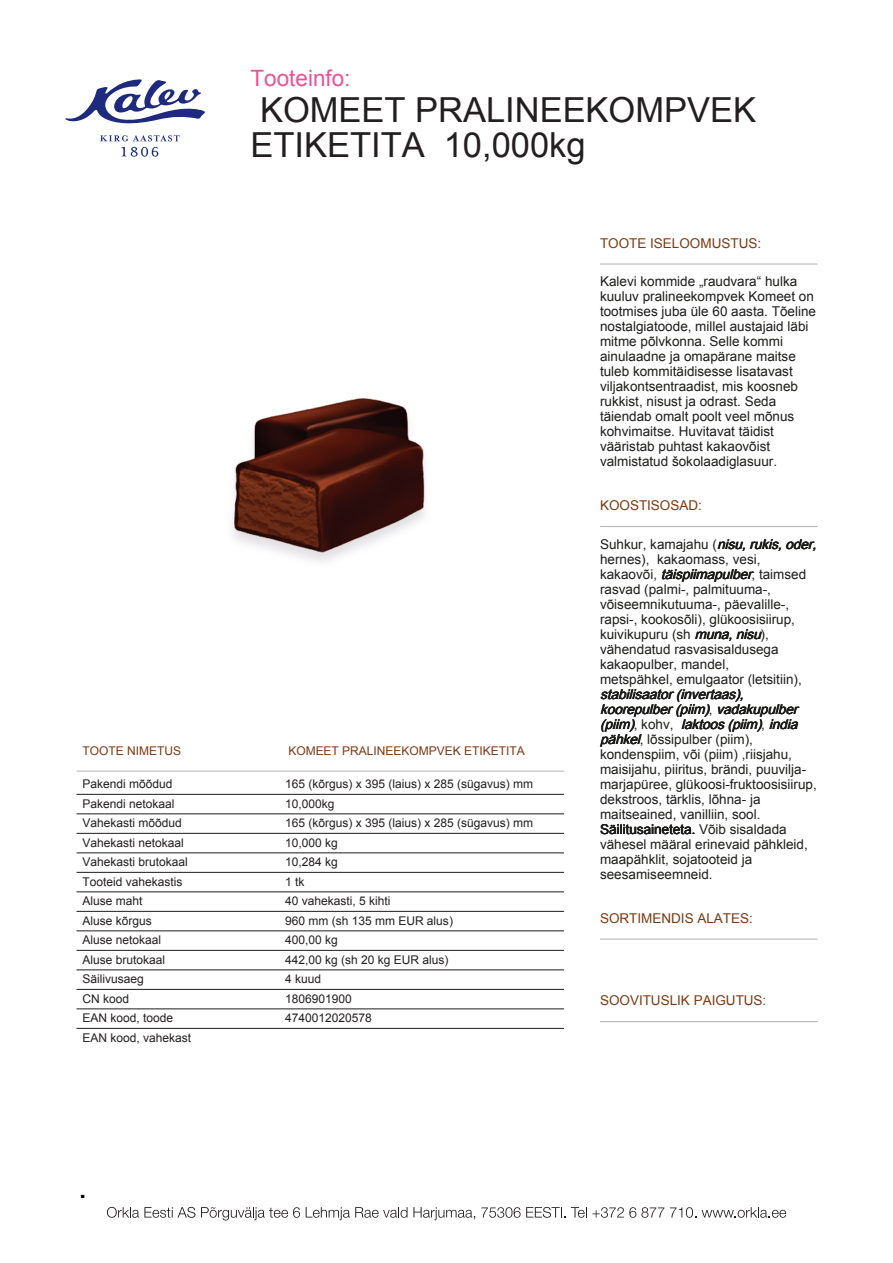
<style>
.page{position:relative;width:893px;height:1263px;background:#fff}
.page>*{position:absolute;margin:0;border:0;box-sizing:border-box;transform-origin:0 0}
.t1{font:34.5px/34.5px "Arial";color:#231f20}
.t2{font:33px "Arial";color:#000}
.t3{font:22.5px "Arial";color:#ea5297}
.t4{font:13.5px/15px "Arial";color:#1d1d1b}
.t5{font:13.5px "Arial";color:#7c3a11}
.t6{font:12px "Arial";color:#231f20}
.t7{font:12px "Arial";color:#7c3a11}
.s1{font-style:italic}
</style>
<div class="page">
<svg style="left:65px;top:79px;width:140px;height:45px"></svg>
<svg style="left:100px;top:135px;width:80px;height:6px"></svg>
<svg style="left:121px;top:147px;width:37px;height:10px"></svg>
<svg style="left:107px;top:1207px;width:88px;height:11px"></svg>
<svg style="left:201px;top:1207px;width:99px;height:13px"></svg>
<svg style="left:306px;top:1207px;width:101px;height:13px"></svg>
<svg style="left:413px;top:1207px;width:62px;height:13px"></svg>
<svg style="left:481px;top:1207px;width:84px;height:11px"></svg>
<svg style="left:571px;top:1207px;width:93px;height:11px"></svg>
<svg style="left:670px;top:1207px;width:26px;height:11px"></svg>
<svg style="left:702px;top:1207px;width:84px;height:11px"></svg>
<img style="left:233px;top:398px;width:192px;height:164px">
<hr style="left:76px;top:771px;width:488px;height:1px;background:#b2b2b2">
<hr style="left:76px;top:794px;width:488px;height:1px;background:#1d1d1b">
<hr style="left:76px;top:813px;width:488px;height:1px;background:#1d1d1b">
<hr style="left:76px;top:833px;width:488px;height:1px;background:#1d1d1b">
<hr style="left:76px;top:852px;width:488px;height:1px;background:#1d1d1b">
<hr style="left:76px;top:872px;width:488px;height:1px;background:#1d1d1b">
<hr style="left:76px;top:891px;width:488px;height:1px;background:#1d1d1b">
<hr style="left:76px;top:911px;width:488px;height:1px;background:#1d1d1b">
<hr style="left:76px;top:930px;width:488px;height:1px;background:#1d1d1b">
<hr style="left:76px;top:950px;width:488px;height:1px;background:#1d1d1b">
<hr style="left:76px;top:969px;width:488px;height:1px;background:#1d1d1b">
<hr style="left:76px;top:989px;width:488px;height:1px;background:#1d1d1b">
<hr style="left:76px;top:1008px;width:488px;height:1px;background:#1d1d1b">
<hr style="left:76px;top:1028px;width:488px;height:1px;background:#1d1d1b">
<hr style="left:600px;top:264px;width:218px;height:1px;background:#b2b2b2">
<hr style="left:600px;top:526px;width:218px;height:1px;background:#b2b2b2">
<hr style="left:600px;top:939px;width:218px;height:1px;background:#b2b2b2">
<hr style="left:600px;top:1021px;width:218px;height:1px;background:#b2b2b2">
<h3 class="t3" style="left:250px;top:65px;width:101px">Tooteinfo:</h3>
<h1 class="t1" style="left:250px;top:93px;width:507px">KOMEET PRALINEEKOMPVEK<br>ETIKETITA 10,000kg</h1>
<p class="t7" style="left:82px;top:744px;width:100px">TOOTE NIMETUS</p>
<p class="t7" style="left:288px;top:744px;width:238px">KOMEET PRALINEEKOMPVEK ETIKETITA</p>
<p class="t6" style="left:82px;top:777px;width:92px">Pakendi mõõdud</p>
<p class="t6" style="left:285px;top:777px;width:249px">165 (kõrgus) x 395 (laius) x 285 (sügavus) mm</p>
<p class="t6" style="left:82px;top:797px;width:94px">Pakendi netokaal</p>
<p class="t6" style="left:285px;top:797px;width:51px">10,000kg</p>
<p class="t6" style="left:82px;top:816px;width:101px">Vahekasti mõõdud</p>
<p class="t6" style="left:285px;top:816px;width:249px">165 (kõrgus) x 395 (laius) x 285 (sügavus) mm</p>
<p class="t6" style="left:82px;top:836px;width:103px">Vahekasti netokaal</p>
<p class="t6" style="left:285px;top:836px;width:54px">10,000 kg</p>
<p class="t6" style="left:82px;top:855px;width:107px">Vahekasti brutokaal</p>
<p class="t6" style="left:285px;top:855px;width:54px">10,284 kg</p>
<p class="t6" style="left:82px;top:875px;width:101px">Tooteid vahekastis</p>
<p class="t6" style="left:285px;top:875px;width:21px">1 tk</p>
<p class="t6" style="left:82px;top:894px;width:61px">Aluse maht</p>
<p class="t6" style="left:285px;top:894px;width:107px">40 vahekasti, 5 kihti</p>
<p class="t6" style="left:82px;top:914px;width:71px">Aluse kõrgus</p>
<p class="t6" style="left:285px;top:914px;width:169px">960 mm (sh 135 mm EUR alus)</p>
<p class="t6" style="left:82px;top:933px;width:80px">Aluse netokaal</p>
<p class="t6" style="left:285px;top:933px;width:54px">400,00 kg</p>
<p class="t6" style="left:82px;top:953px;width:84px">Aluse brutokaal</p>
<p class="t6" style="left:285px;top:953px;width:165px">442,00 kg (sh 20 kg EUR alus)</p>
<p class="t6" style="left:82px;top:972px;width:63px">Säilivusaeg</p>
<p class="t6" style="left:285px;top:972px;width:38px">4 kuud</p>
<p class="t6" style="left:82px;top:992px;width:48px">CN kood</p>
<p class="t6" style="left:285px;top:992px;width:68px">1806901900</p>
<p class="t6" style="left:82px;top:1011px;width:92px">EAN kood, toode</p>
<p class="t6" style="left:285px;top:1011px;width:88px">4740012020578</p>
<p class="t6" style="left:82px;top:1031px;width:110px">EAN kood, vahekast</p>
<h2 class="t2" style="left:78px;top:1168px;width:11px">.</h2>
<p class="t5" style="left:600px;top:236px;width:163px">TOOTE ISELOOMUSTUS:</p>
<p class="t4" style="left:600px;top:274px;width:217px">Kalevi kommide „raudvara“ hulka kuuluv pralineekompvek Komeet on tootmises juba üle 60 aasta. Tõeline nostalgiatoode, millel austajaid läbi mitme põlvkonna. Selle kommi ainulaadne ja omapärane maitse tuleb kommitäidisesse lisatavast viljakontsentraadist, mis koosneb rukkist, nisust ja odrast. Seda täiendab omalt poolt veel mõnus kohvimaitse. Huvitavat täidist vääristab puhtast kakaovõist valmistatud šokolaadiglasuur.</p>
<p class="t5" style="left:600px;top:498px;width:103px">KOOSTISOSAD:</p>
<p class="t4" style="left:600px;top:536px;width:221px">Suhkur, kamajahu (<span class="s1">nisu,rukis,oder, </span>hernes), kakaomass, vesi,<br>k a k a o v õ i , <span class="s1">täispiimapulber</span>, t a i m s e d rasvad (palmi-, palmituuma-, võiseemnikutuuma-, päevalille-, rapsi-, kookosõli), glükoosisiirup, kuivikupuru (sh <span class="s1">muna,nisu</span>), vähendatud rasvasisaldusega kakaopulber, mandel,<br>metspähkel, emulgaator (letsitiin),</p>
<p class="t4" style="left:600px;top:686px;width:218px"><span class="s1">stabilisaator(invertaas), koorepulber(piim)</span>, <span class="s1">vadakupulber (piim)</span>, k o h v , <span class="s1">laktoos(piim)</span>, <span class="s1">india pähkel</span>, lõssipulber (piim), kondenspiim, või (piim) ,riisjahu, maisijahu, piiritus, brändi, puuvilja&shy;marjapüree, glükoosi-fruktoosisiirup, dekstroos, tärklis, lõhna- ja maitseained, vanilliin, sool.<br>Säilitusaineteta. Võib sisaldada vähesel määral erinevaid pähkleid, maapähklit, sojatooteid ja seesamiseemneid.</p>
<p class="t5" style="left:600px;top:911px;width:154px">SORTIMENDIS ALATES:</p>
<p class="t5" style="left:600px;top:993px;width:168px">SOOVITUSLIK PAIGUTUS:</p>
</div>
